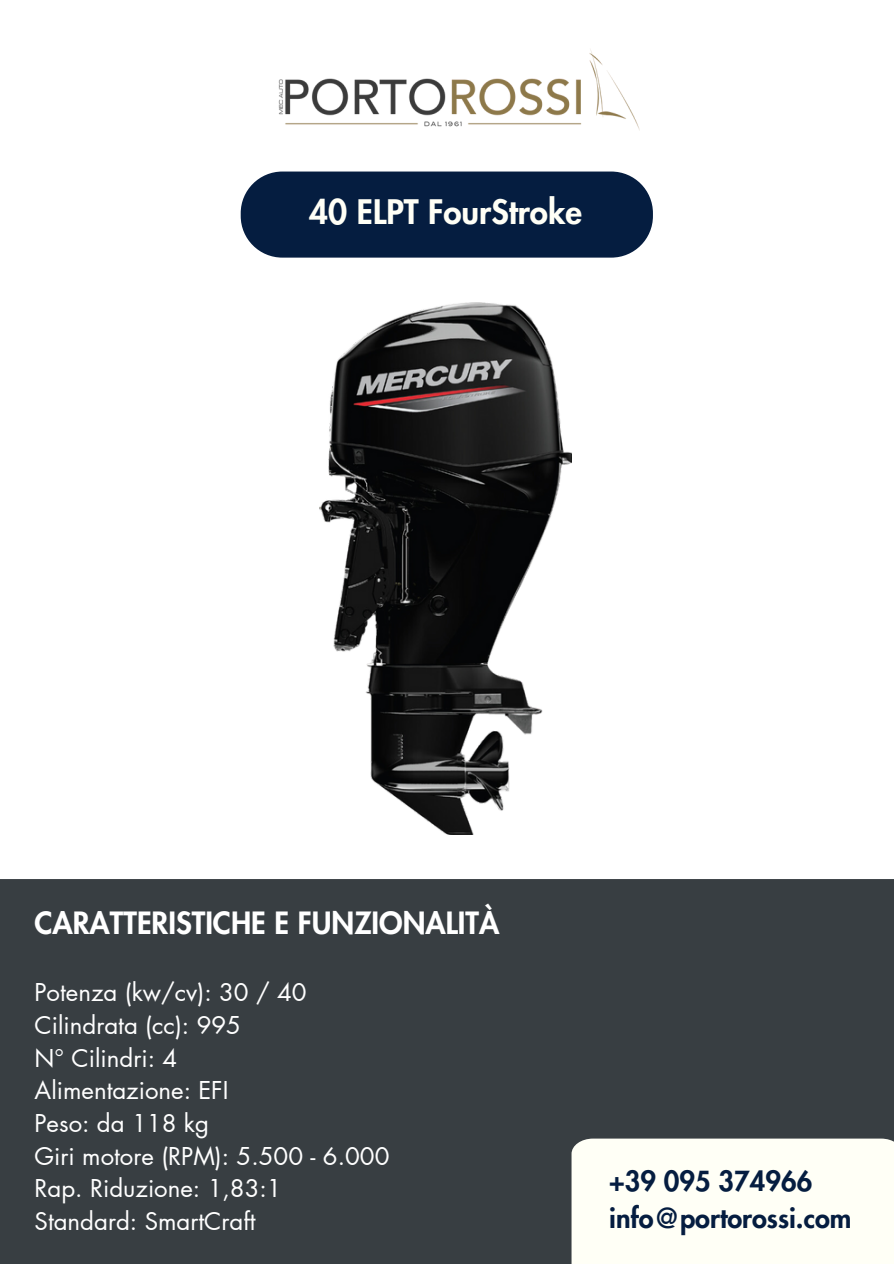
<style>
.page{position:relative;width:894px;height:1264px;background:#fff}
.page>*{position:absolute;margin:0;border:0;box-sizing:border-box;transform-origin:0 0}
.t1{font:800 33px "Futura LT Pro";color:#fffff6}
.t2{font:800 30px "Futura LT Pro";color:#fff}
.t3{font:800 27px/37.2px "Futura LT Pro";color:#051d40}
.t4{font:24px "Futura LT Pro";color:#fff}
</style>
<div class="page">
<div style="left:0;top:879px;width:893px;height:384px;background:#383e42"></div>
<div style="left:241px;top:171px;width:411px;height:86px;background:#051d40;border-radius:42px"></div>
<img style="left:319px;top:303px;width:252px;height:531px">
<div style="left:571px;top:1138px;width:322px;height:125px;background:#fffff6"></div>
<img style="left:278px;top:49px;width:361px;height:80px">
<p class="t1" style="left:309px;top:197px;width:274px">40 ELPT FourStroke</p>
<h2 class="t2" style="left:35px;top:909px;width:466px">CARATTERISTICHE E FUNZIONALITÀ</h2>
<p class="t4" style="left:35px;top:981px;width:273px">Potenza (kw/cv): 30 / 40</p>
<h1 class="t4" style="left:35px;top:1014px;width:208px">Cilindrata (cc): 995</h1>
<p class="t4" style="left:35px;top:1046px;width:144px">N° Cilindri: 4</p>
<p class="t4" style="left:35px;top:1079px;width:195px">Alimentazione: EFI</p>
<p class="t4" style="left:35px;top:1112px;width:176px">Peso: da 118 kg</p>
<p class="t4" style="left:35px;top:1144px;width:356px">Giri motore (RPM): 5.500 - 6.000</p>
<p class="t4" style="left:35px;top:1177px;width:248px">Rap. Riduzione: 1,83:1</p>
<p class="t4" style="left:35px;top:1209px;width:222px">Standard: SmartCraft</p>
<p class="t3" style="left:609px;top:1163px;width:244px">+39 095 374966 info@portorossi.com</p>
</div>
